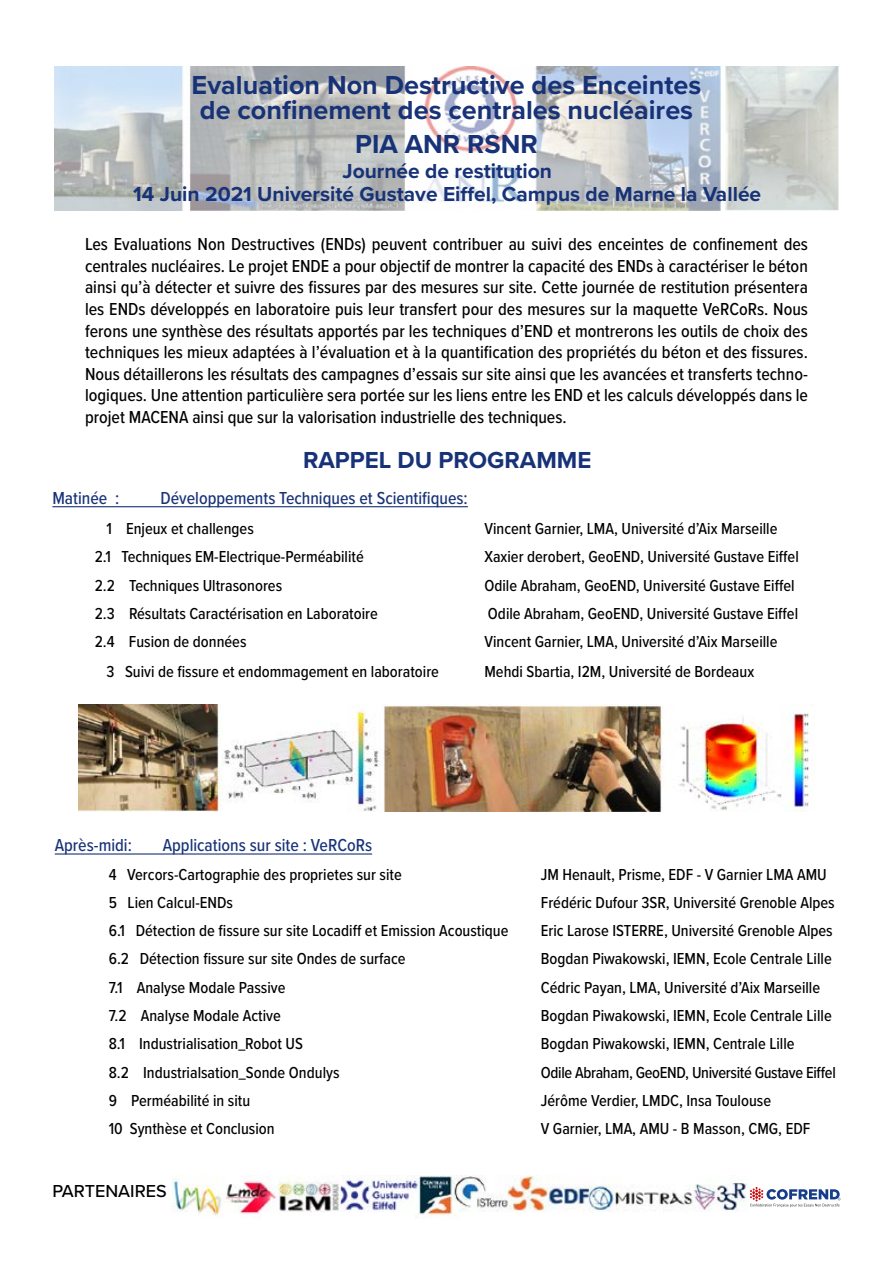
<style>
.page{position:relative;width:893px;height:1263px;background:#fff}
.page>*{position:absolute;margin:0;border:0;box-sizing:border-box;transform-origin:0 0}
.t1{font:700 27px/25.5px "Proxima Nova";color:#173277;text-align:center}
.t2{font:700 24px "Proxima Nova";color:#173277}
.t3{font:700 21px/22.5px "Proxima Nova";color:#173277;text-align:center}
.t4{font:500 18px/21.6px "Proxima Nova Cond";color:#000;text-align:justify}
.t5{font:500 18px "Proxima Nova Cond";color:#173277}
.t6{font:500 18px "Proxima Nova";color:#000}
.t7{font:500 16.5px "Proxima Nova Cond";color:#000}
.t8{font:500 16.5px "Proxima Nova Cond";letter-spacing:-.02em;color:#000}
</style>
<div class="page">
<img style="left:54px;top:66px;width:785px;height:145px">
<img style="left:172px;top:1176px;width:576px;height:41px">
<svg style="left:750px;top:1187px;width:91px;height:20px"></svg>
<img style="left:79px;top:704px;width:730px;height:108px">
<hr style="left:55px;top:853px;width:317px;height:1px;background:#173277">
<hr style="left:52px;top:506px;width:416px;height:1px;background:#173277">
<h1 class="t1" style="left:192px;top:71px;width:511px">Evaluation Non Destructive des Enceintes de confinement des centrales nucléaires</h1>
<h1 class="t1" style="left:355px;top:131px;width:184px">PIA ANR RSNR</h1>
<p class="t3" style="left:133px;top:160px;width:629px">Journée de restitution<br>14 Juin 2021 Université Gustave Eiffel, Campus de Marne la Vallée</p>
<p class="t4" style="left:85px;top:233px;width:724px">Les Evaluations Non Destructives (ENDs) peuvent contribuer au suivi des enceintes de confinement des centrales nucléaires. Le projet ENDE a pour objectif de montrer la capacité des ENDs à caractériser le béton ainsi qu’à détecter et suivre des fissures par des mesures sur site. Cette journée de restitution présentera les ENDs développés en laboratoire puis leur transfert pour des mesures sur la maquette VeRCoRs. Nous ferons une synthèse des résultats apportés par les techniques d’END et montrerons les outils de choix des techniques les mieux adaptées à l’évaluation et à la quantification des propriétés du béton et des fissures.<br>Nous détaillerons les résultats des campagnes d’essais sur site ainsi que les avancées et transferts techno&shy;logiques. Une attention particulière sera portée sur les liens entre les END et les calculs développés dans le projet MACENA ainsi que sur la valorisation industrielle des techniques.</p>
<h2 class="t2" style="left:303px;top:442px;width:290px">RAPPEL DU PROGRAMME</h2>
<p class="t5" style="left:52px;top:485px;width:68px">Matinée :</p>
<p class="t5" style="left:160px;top:485px;width:309px">Développements Techniques et Scientifiques:</p>
<p class="t7" style="left:106px;top:516px;width:149px">1 Enjeux et challenges</p>
<p class="t7" style="left:484px;top:516px;width:295px">Vincent Garnier, LMA, Université d’Aix Marseille</p>
<p class="t7" style="left:95px;top:545px;width:271px">2.1 Techniques EM-Electrique-Perméabilité</p>
<p class="t7" style="left:484px;top:545px;width:316px">Xaxier derobert, GeoEND, Université Gustave Eiffel</p>
<p class="t7" style="left:95px;top:573px;width:189px">2.2 Techniques Ultrasonores</p>
<p class="t7" style="left:484px;top:573px;width:312px">Odile Abraham, GeoEND, Université Gustave Eiffel</p>
<p class="t7" style="left:95px;top:601px;width:285px">2.3 Résultats Caractérisation en Laboratoire</p>
<p class="t7" style="left:488px;top:601px;width:312px">Odile Abraham, GeoEND, Université Gustave Eiffel</p>
<p class="t7" style="left:95px;top:630px;width:153px">2.4 Fusion de données</p>
<p class="t7" style="left:484px;top:630px;width:295px">Vincent Garnier, LMA, Université d’Aix Marseille</p>
<p class="t7" style="left:106px;top:660px;width:334px">3 Suivi de fissure et endommagement en laboratoire</p>
<p class="t7" style="left:484px;top:660px;width:271px">Mehdi Sbartia, I2M, Université de Bordeaux</p>
<p class="t5" style="left:55px;top:832px;width:79px">Après-midi:</p>
<p class="t5" style="left:163px;top:832px;width:211px">Applications sur site : VeRCoRs</p>
<p class="t7" style="left:109px;top:862px;width:295px">4 Vercors-Cartographie des proprietes sur site</p>
<p class="t7" style="left:541px;top:862px;width:287px">JM Henault, Prisme, EDF - V Garnier LMA AMU</p>
<p class="t7" style="left:109px;top:890px;width:126px">5 Lien Calcul-ENDs</p>
<p class="t7" style="left:541px;top:890px;width:295px">Frédéric Dufour 3SR, Université Grenoble Alpes</p>
<p class="t7" style="left:109px;top:918px;width:401px">6.1 Détection de fissure sur site Locadiff et Emission Acoustique</p>
<p class="t7" style="left:541px;top:918px;width:293px">Eric Larose ISTERRE, Université Grenoble Alpes</p>
<p class="t7" style="left:109px;top:947px;width:298px">6.2 Détection fissure sur site Ondes de surface</p>
<p class="t7" style="left:541px;top:947px;width:292px">Bogdan Piwakowski, IEMN, Ecole Centrale Lille</p>
<p class="t7" style="left:109px;top:975px;width:178px">7.1 Analyse Modale Passive</p>
<p class="t7" style="left:541px;top:975px;width:281px">Cédric Payan, LMA, Université d’Aix Marseille</p>
<p class="t7" style="left:109px;top:1003px;width:174px">7.2 Analyse Modale Active</p>
<p class="t7" style="left:541px;top:1003px;width:292px">Bogdan Piwakowski, IEMN, Ecole Centrale Lille</p>
<p class="t7" style="left:109px;top:1032px;width:196px">8.1 Industrialisation_Robot US</p>
<p class="t7" style="left:541px;top:1032px;width:255px">Bogdan Piwakowski, IEMN, Centrale Lille</p>
<p class="t7" style="left:109px;top:1060px;width:232px">8.2 Industrialsation_Sonde Ondulys</p>
<p class="t8" style="left:541px;top:1060px;width:297px">Odile Abraham, GeoEND, Université Gustave Eiffel</p>
<p class="t7" style="left:109px;top:1088px;width:143px">9 Perméabilité in situ</p>
<p class="t7" style="left:541px;top:1088px;width:232px">Jérôme Verdier, LMDC, Insa Toulouse</p>
<p class="t7" style="left:109px;top:1116px;width:167px">10 Synthèse et Conclusion</p>
<p class="t7" style="left:541px;top:1116px;width:271px">V Garnier, LMA, AMU - B Masson, CMG, EDF</p>
<p class="t6" style="left:52px;top:1178px;width:116px">PARTENAIRES</p>
</div>
